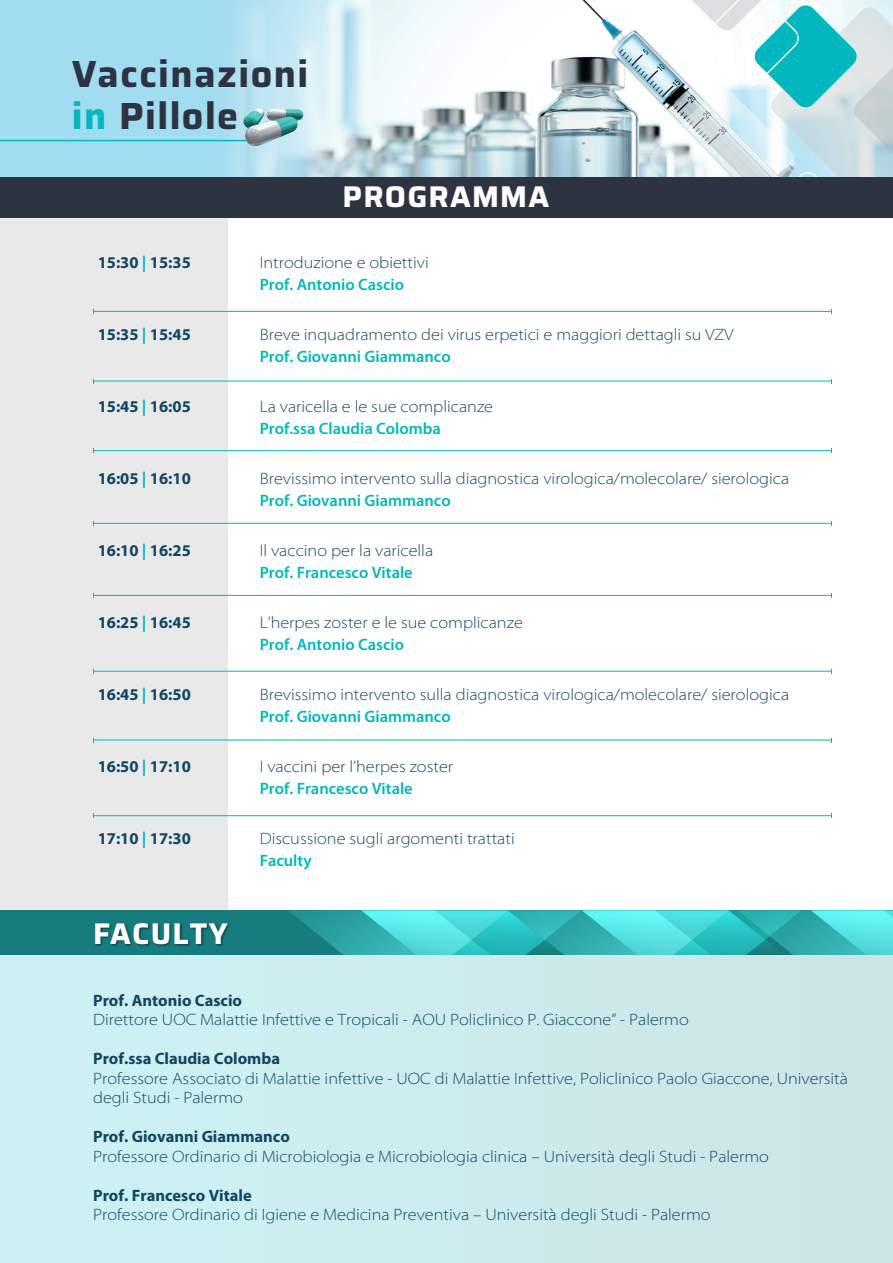
<style>
.page{position:relative;width:893px;height:1263px;background:#fff}
.page>*{position:absolute;margin:0;border:0;box-sizing:border-box;transform-origin:0 0}
.t1{font:700 37.8px/42px "Saira";letter-spacing:.04em;color:#2d3341}
.t2{font:700 30px "Saira";letter-spacing:.04em;color:#fff}
.t3{font:300 semi-expanded 16.5px/19.5px "Myriad Pro";color:#104663}
.t4{font:700 16.5px "Myriad Pro";color:#104663}
.t5{font:600 16.5px "Myriad Pro";color:#02b7bd}
.s1{color:#02b7bd}
</style>
<div class="page">
<img style="left:394px;top:0;width:256px;height:178px">
<svg style="left:0;top:0;width:394px;height:178px"></svg>
<svg style="left:650px;top:0;width:243px;height:178px"></svg>
<hr style="left:0;top:140px;width:249px;height:1px;background:#02b7bd">
<img style="left:234px;top:101px;width:74px;height:56px">
<div style="left:0;top:178px;width:893px;height:40px;background:#2d3341"></div>
<div style="left:0;top:218px;width:228px;height:692px;background:#e9e9e9"></div>
<div style="left:0;top:950px;width:893px;height:313px;background:#cdeced"></div>
<hr style="left:93px;top:381px;width:738px;height:1px;background:#02b7bd">
<hr style="left:93px;top:450px;width:738px;height:1px;background:#02b7bd">
<hr style="left:93px;top:523px;width:738px;height:1px;background:#02b7bd">
<hr style="left:93px;top:595px;width:738px;height:1px;background:#02b7bd">
<hr style="left:93px;top:671px;width:738px;height:1px;background:#02b7bd">
<hr style="left:93px;top:740px;width:738px;height:1px;background:#02b7bd">
<hr style="left:93px;top:815px;width:738px;height:1px;background:#02b7bd">
<hr style="left:93px;top:311px;width:738px;height:1px;background:#02b7bd">
<div style="left:0;top:910px;width:893px;height:44px;background:#167c7d"></div>
<svg style="left:290px;top:910px;width:603px;height:44px"></svg>
<img style="left:90px;top:923px;width:144px;height:32px">
<h1 class="t1" style="left:72px;top:52px;width:238px">Vaccinazioni <span class="s1">in</span> Pillole</h1>
<h2 class="t2" style="left:343px;top:173px;width:208px">PROGRAMMA</h2>
<p class="t4" style="left:98px;top:253px;width:95px">15:30 <span class="s1">|</span> 15:35</p>
<p class="t3" style="left:260px;top:253px;width:171px">Introduzione e obiettivi</p>
<p class="t5" style="left:260px;top:276px;width:146px">Prof. Antonio Cascio</p>
<p class="t4" style="left:98px;top:325px;width:95px">15:35 <span class="s1">|</span> 15:45</p>
<p class="t3" style="left:260px;top:325px;width:475px">Breve inquadramento dei virus erpetici e maggiori dettagli su VZV</p>
<p class="t5" style="left:260px;top:348px;width:192px">Prof. Giovanni Giammanco</p>
<p class="t4" style="left:98px;top:397px;width:95px">15:45 <span class="s1">|</span> 16:05</p>
<p class="t3" style="left:260px;top:397px;width:235px">La varicella e le sue complicanze</p>
<p class="t5" style="left:260px;top:420px;width:183px">Prof.ssa Claudia Colomba</p>
<p class="t4" style="left:98px;top:469px;width:95px">16:05 <span class="s1">|</span> 16:10</p>
<p class="t3" style="left:260px;top:469px;width:531px">Brevissimo intervento sulla diagnostica virologica/molecolare/ sierologica</p>
<p class="t5" style="left:260px;top:492px;width:192px">Prof. Giovanni Giammanco</p>
<p class="t4" style="left:98px;top:541px;width:95px">16:10 <span class="s1">|</span> 16:25</p>
<p class="t3" style="left:260px;top:541px;width:175px">Il vaccino per la varicella</p>
<p class="t5" style="left:260px;top:564px;width:155px">Prof. Francesco Vitale</p>
<p class="t4" style="left:98px;top:613px;width:95px">16:25 <span class="s1">|</span> 16:45</p>
<p class="t3" style="left:260px;top:613px;width:265px">L’herpes zoster e le sue complicanze</p>
<p class="t5" style="left:260px;top:636px;width:146px">Prof. Antonio Cascio</p>
<p class="t4" style="left:98px;top:685px;width:95px">16:45 <span class="s1">|</span> 16:50</p>
<p class="t3" style="left:260px;top:685px;width:531px">Brevissimo intervento sulla diagnostica virologica/molecolare/ sierologica</p>
<p class="t5" style="left:260px;top:708px;width:192px">Prof. Giovanni Giammanco</p>
<p class="t4" style="left:98px;top:757px;width:95px">16:50 <span class="s1">|</span> 17:10</p>
<p class="t3" style="left:260px;top:757px;width:195px">I vaccini per l’herpes zoster</p>
<p class="t5" style="left:260px;top:780px;width:155px">Prof. Francesco Vitale</p>
<p class="t4" style="left:98px;top:829px;width:95px">17:10 <span class="s1">|</span> 17:30</p>
<p class="t3" style="left:260px;top:829px;width:257px">Discussione sugli argomenti trattati</p>
<p class="t5" style="left:260px;top:852px;width:53px">Faculty</p>
<h2 class="t2" style="left:93px;top:910px;width:136px">FACULTY</h2>
<p class="t4" style="left:93px;top:991px;width:150px">Prof. Antonio Cascio</p>
<p class="t3" style="left:93px;top:1010px;width:597px">Direttore UOC Malattie Infettive e Tropicali - AOU Policlinico P. Giaccone” - Palermo</p>
<p class="t4" style="left:93px;top:1049px;width:188px">Prof.ssa Claudia Colomba</p>
<p class="t3" style="left:93px;top:1069px;width:756px">Professore Associato di Malattie infettive - UOC di Malattie Infettive, Policlinico Paolo Giaccone, Università degli Studi - Palermo</p>
<p class="t4" style="left:93px;top:1127px;width:198px">Prof. Giovanni Giammanco</p>
<p class="t3" style="left:93px;top:1147px;width:677px">Professore Ordinario di Microbiologia e Microbiologia clinica – Università degli Studi - Palermo</p>
<p class="t4" style="left:93px;top:1186px;width:160px">Prof. Francesco Vitale</p>
<p class="t3" style="left:93px;top:1205px;width:619px">Professore Ordinario di Igiene e Medicina Preventiva – Università degli Studi - Palermo</p>
</div>
